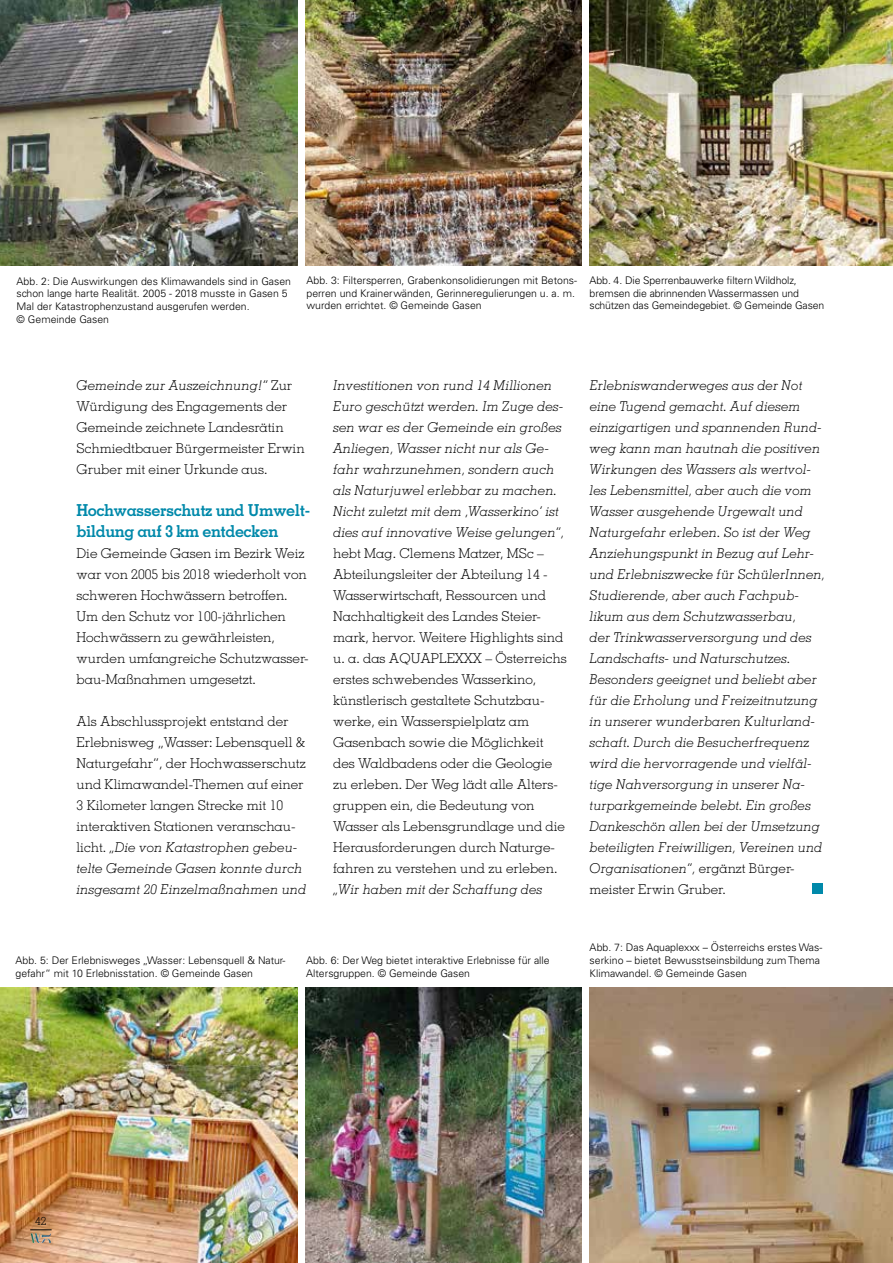
<style>
.page{position:relative;width:893px;height:1263px;background:#fff}
.page>*{position:absolute;margin:0;border:0;box-sizing:border-box;transform-origin:0 0}
.t1{font:700 16.5px/21px "Memphis LT Std";letter-spacing:-.03em;color:#0089aa}
.t2{font:300 13.5px/21px "Memphis LT Std";color:#000}
.t3{font:italic 300 13.5px/21px "Memphis LT Std";color:#000}
.t4{font:300 11.25px "Memphis LT Std";color:#000}
.t5{font:300 10.5px/12.6px "Univers LT Std";color:#000}
.s1{font-style:italic}
.s2{font-style:normal}
</style>
<div class="page">
<img style="left:0;top:988px;width:298px;height:275px">
<img style="left:31px;top:1233px;width:20px;height:10px">
<svg style="left:30px;top:1229px;width:22px;height:1px"></svg>
<img style="left:0;top:0;width:298px;height:266px">
<img style="left:306px;top:0;width:276px;height:266px">
<img style="left:306px;top:988px;width:276px;height:275px">
<div style="left:812px;top:883px;width:11px;height:11px;background:#0089aa"></div>
<img style="left:590px;top:988px;width:303px;height:275px">
<img style="left:590px;top:0;width:303px;height:266px">
<p class="t5" style="left:17px;top:275px;width:276px">Abb. 2: Die Auswirkungen des Klimawandels sind in Gasen schon lange harte Realität. 2005 - 2018 musste in Gasen 5<br>Mal der Katastrophenzustand ausgerufen werden.<br>© Gemeinde Gasen</p>
<p class="t5" style="left:306px;top:274px;width:272px">Abb. 3: Filtersperren, Grabenkonsolidierungen mit Betons&shy;perren und Krainerwänden, Gerinneregulierungen u. a. m. wurden errichtet. © Gemeinde Gasen</p>
<p class="t5" style="left:590px;top:274px;width:236px">Abb. 4. Die Sperrenbauwerke filtern Wildholz, bremsen die abrinnenden Wassermassen und schützen das Gemeindegebiet. © Gemeinde Gasen</p>
<p class="t2" style="left:77px;top:375px;width:230px"><span class="s1">Gemeinde zur Auszeichnung!“</span> Zur<br>Würdigung des Engagements der<br>Gemeinde zeichnete Landesrätin<br>Schmiedtbauer Bürgermeister Erwin<br>Gruber mit einer Urkunde aus.</p>
<p class="t1" style="left:77px;top:499px;width:235px">Hochwasserschutz und Umwelt&shy;bildung auf 3 km entdecken</p>
<p class="t2" style="left:77px;top:543px;width:234px">Die Gemeinde Gasen im Bezirk Weiz war von 2005 bis 2018 wiederholt von schweren Hochwässern betroffen.<br>Um den Schutz vor 100-jährlichen Hochwässern zu gewährleisten, wurden umfangreiche Schutzwasser&shy;bau-Maßnahmen umgesetzt.</p>
<p class="t2" style="left:77px;top:711px;width:231px">Als Abschlussprojekt entstand der Erlebnisweg „Wasser: Lebensquell &amp; Naturgefahr“, der Hochwasserschutz und Klimawandel-Themen auf einer 3 Kilometer langen Strecke mit 10 interaktiven Stationen veranschau&shy;licht. <span class="s1">„Die von Katastrophen gebeu&shy;telte Gemeinde Gasen konnte durch insgesamt 20 Einzelmaßnahmen und</span></p>
<p class="t3" style="left:333px;top:375px;width:233px">Investitionen von rund 14 Millionen Euro geschützt werden. Im Zuge des&shy;sen war es der Gemeinde ein großes Anliegen, Wasser nicht nur als Ge&shy;fahr wahrzunehmen, sondern auch als Naturjuwel erlebbar zu machen.<br>Nicht zuletzt mit dem ‚Wasserkino‘ ist dies auf innovative Weise gelungen“,</p>
<p class="t2" style="left:333px;top:543px;width:235px">hebt Mag. Clemens Matzer, MSc – Abteilungsleiter der Abteilung 14 - Wasserwirtschaft, Ressourcen und Nachhaltigkeit des Landes Steier&shy;mark, hervor. Weitere Highlights sind u. a. das AQUAPLEXXX – Österreichs erstes schwebendes Wasserkino, künstlerisch gestaltete Schutzbau&shy;werke, ein Wasserspielplatz am Gasenbach sowie die Möglichkeit des Waldbadens oder die Geologie zu erleben. Der Weg lädt alle Alters&shy;gruppen ein, die Bedeutung von Wasser als Lebensgrundlage und die Herausforderungen durch Naturge&shy;fahren zu verstehen und zu erleben.</p>
<p class="t3" style="left:333px;top:879px;width:211px">„Wir haben mit der Schaffung des</p>
<p class="t5" style="left:16px;top:954px;width:271px">Abb. 5: Der Erlebnisweges „Wasser: Lebensquell &amp; Natur&shy;gefahr“ mit 10 Erlebnisstation. © Gemeinde Gasen</p>
<p class="t5" style="left:306px;top:954px;width:245px">Abb. 6: Der Weg bietet interaktive Erlebnisse für alle<br>Altersgruppen. © Gemeinde Gasen</p>
<p class="t3" style="left:590px;top:375px;width:237px">Erlebniswanderweges aus der Not eine Tugend gemacht. Auf diesem einzigartigen und spannenden Rund&shy;weg kann man hautnah die positiven Wirkungen des Wassers als wertvol&shy;les Lebensmittel, aber auch die vom Wasser ausgehende Urgewalt und Naturgefahr erleben. So ist der Weg Anziehungspunkt in Bezug auf Lehr&shy;und Erlebniszwecke für SchülerInnen, Studierende, aber auch Fachpub&shy;likum aus dem Schutzwasserbau,<br>der Trinkwasserversorgung und des Landschafts- und Naturschutzes.<br>Besonders geeignet und beliebt aber für die Erholung und Freizeitnutzung in unserer wunderbaren Kulturland&shy;schaft. Durch die Besucherfrequenz wird die hervorragende und vielfäl&shy;tige Nahversorgung in unserer Na&shy;turparkgemeinde belebt. Ein großes Dankeschön allen bei der Umsetzung beteiligten Freiwilligen, Vereinen und Organisationen“, <span class="s2">ergänzt Bürger&shy;meister Erwin Gruber.</span></p>
<p class="t5" style="left:590px;top:941px;width:234px">Abb. 7: Das Aquaplexxx – Österreichs erstes Was&shy;serkino – bietet Bewusstseinsbildung zum Thema<br>Klimawandel. © Gemeinde Gasen</p>
<p class="t4" style="left:35px;top:1214px;width:13px">42</p>
</div>
